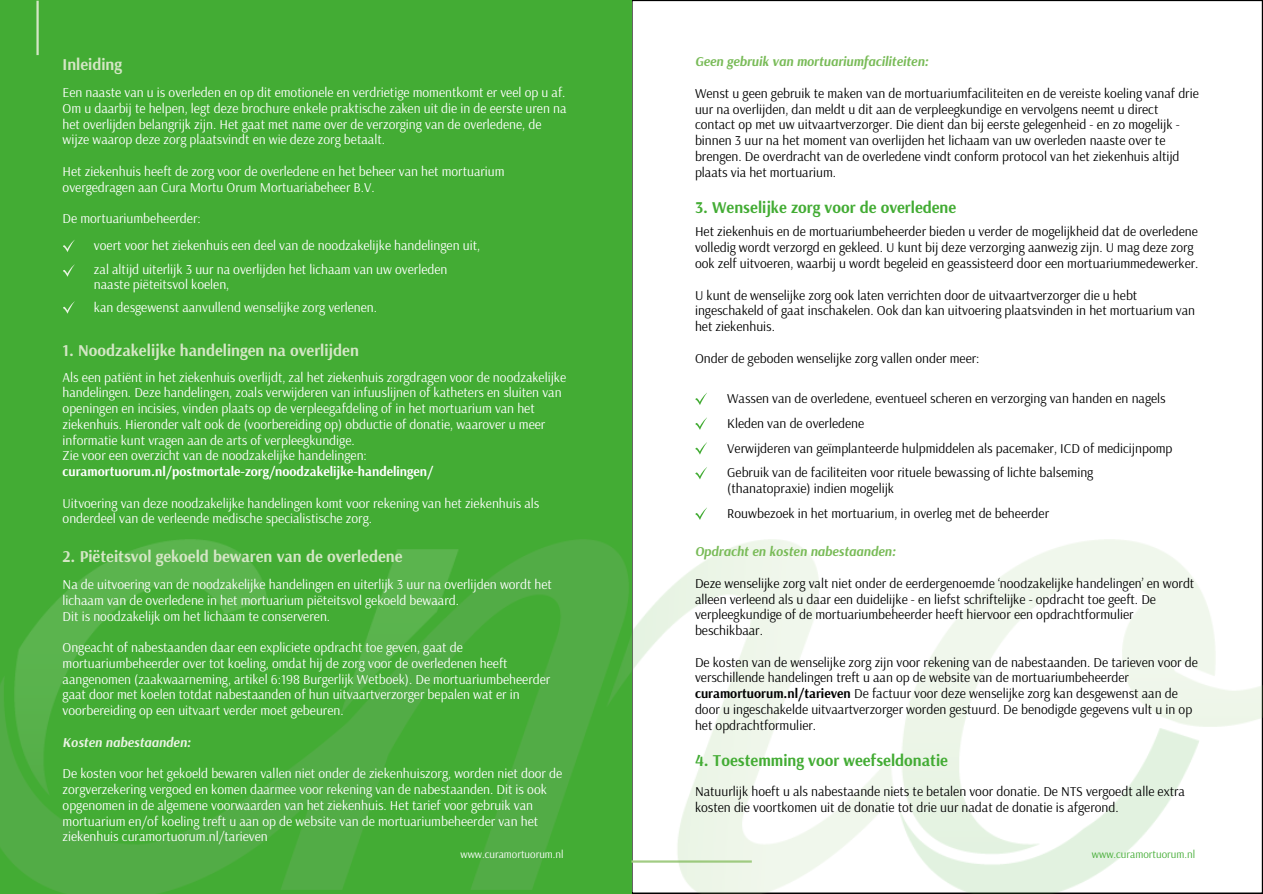
<style>
.page{position:relative;width:1263px;height:894px;background:#fff}
.page>*{position:absolute;margin:0;border:0;box-sizing:border-box;transform-origin:0 0}
.t1{font:700 16.5px "Arsenal";color:#d4e6c5}
.t2{font:700 16.5px "Arsenal";color:#43ac34}
.t3{font:13.5px/15.8px "Arsenal";color:#fff}
.t4{font:13.5px/15.8px "Arsenal";color:#000}
.t5{font:italic 700 13.5px "Arsenal";color:#79bb58}
.t6{font:italic 700 13.5px "Arsenal";color:#eaf3e3}
.t7{font:10.95px "Arsenal";color:#fff}
.t8{font:10.95px "Arsenal";color:#43ac34}
.s1{font-weight:700}
</style>
<div class="page">
<svg style="left:631px;top:0;width:632px;height:539px"></svg>
<div style="left:0;top:0;width:631px;height:893px;background:#43ac34"></div>
<img style="left:0;top:539px;width:1263px;height:354px">
<hr style="left:631px;top:860px;width:121px;height:2px;background:#a2cc84">
<hr style="left:36px;top:1px;width:3px;height:54px;background:#d4e6c5">
<svg style="left:63px;top:240px;width:12px;height:12px"></svg>
<svg style="left:63px;top:264px;width:12px;height:13px"></svg>
<svg style="left:63px;top:301px;width:12px;height:12px"></svg>
<svg style="left:695px;top:392px;width:13px;height:13px"></svg>
<svg style="left:695px;top:416px;width:13px;height:14px"></svg>
<svg style="left:695px;top:441px;width:13px;height:13px"></svg>
<svg style="left:695px;top:466px;width:13px;height:13px"></svg>
<svg style="left:695px;top:506px;width:13px;height:14px"></svg>
<p class="t1" style="left:63px;top:54px;width:61px">Inleiding</p>
<h3 class="t3" style="left:63px;top:84px;width:505px">Een naaste van u is overleden en op dit emotionele en verdrietige momentkomt er veel op u af.<br>Om u daarbij te helpen, legt deze brochure enkele praktische zaken uit die in de eerste uren na het overlijden belangrijk zijn. Het gaat met name over de verzorging van de overledene, de wijze waarop deze zorg plaatsvindt en wie deze zorg betaalt.</h3>
<h3 class="t3" style="left:63px;top:163px;width:444px">Het ziekenhuis heeft de zorg voor de overledene en het beheer van het mortuarium overgedragen aan Cura Mortu Orum Mortuariabeheer B.V.</h3>
<p class="t3" style="left:63px;top:210px;width:140px">De mortuariumbeheerder:</p>
<h3 class="t3" style="left:94px;top:237px;width:388px">voert voor het ziekenhuis een deel van de noodzakelijke handelingen uit,</h3>
<h3 class="t3" style="left:94px;top:260px;width:355px">zal altijd uiterlijk 3 uur na overlijden het lichaam van uw overleden naaste piëteitsvol koelen,</h3>
<p class="t3" style="left:94px;top:299px;width:285px">kan desgewenst aanvullend wenselijke zorg verlenen.</p>
<h3 class="t1" style="left:63px;top:339px;width:298px">1. Noodzakelijke handelingen na overlijden</h3>
<h1 class="t3" style="left:63px;top:368px;width:505px">Als een patiënt in het ziekenhuis overlijdt, zal het ziekenhuis zorgdragen voor de noodzakelijke handelingen. Deze handelingen, zoals verwijderen van infuuslijnen of katheters en sluiten van openingen en incisies, vinden plaats op de verpleegafdeling of in het mortuarium van het ziekenhuis. Hieronder valt ook de (voorbereiding op) obductie of donatie, waarover u meer informatie kunt vragen aan de arts of verpleegkundige.<br>Zie voor een overzicht van de noodzakelijke handelingen: <span class="s1">curamortuorum.nl/postmortale-zorg/noodzakelijke-handelingen/</span></h1>
<h3 class="t3" style="left:63px;top:494px;width:478px">Uitvoering van deze noodzakelijke handelingen komt voor rekening van het ziekenhuis als onderdeel van de verleende medische specialistische zorg.</h3>
<h3 class="t1" style="left:63px;top:545px;width:342px">2. Piëteitsvol gekoeld bewaren van de overledene</h3>
<p class="t3" style="left:63px;top:576px;width:491px">Na de uitvoering van de noodzakelijke handelingen en uiterlijk 3 uur na overlijden wordt het lichaam van de overledene in het mortuarium piëteitsvol gekoeld bewaard.<br>Dit is noodzakelijk om het lichaam te conserveren.</p>
<h1 class="t3" style="left:63px;top:639px;width:489px">Ongeacht of nabestaanden daar een expliciete opdracht toe geven, gaat de mortuariumbeheerder over tot koeling, omdat hij de zorg voor de overledenen heeft aangenomen (zaakwaarneming, artikel 6:198 Burgerlijk Wetboek). De mortuariumbeheerder gaat door met koelen totdat nabestaanden of hun uitvaartverzorger bepalen wat er in voorbereiding op een uitvaart verder moet gebeuren.</h1>
<h3 class="t6" style="left:63px;top:733px;width:130px">Kosten nabestaanden:</h3>
<h3 class="t3" style="left:63px;top:765px;width:501px">De kosten voor het gekoeld bewaren vallen niet onder de ziekenhuiszorg, worden niet door de zorgverzekering vergoed en komen daarmee voor rekening van de nabestaanden. Dit is ook opgenomen in de algemene voorwaarden van het ziekenhuis. Het tarief voor gebruik van mortuarium en/of koeling treft u aan op de website van de mortuariumbeheerder van het ziekenhuis curamortuorum.nl/tarieven</h3>
<h2 class="t5" style="left:695px;top:53px;width:235px">Geen gebruik van mortuariumfaciliteiten:</h2>
<h3 class="t4" style="left:695px;top:85px;width:505px">Wenst u geen gebruik te maken van de mortuariumfaciliteiten en de vereiste koeling vanaf drie uur na overlijden, dan meldt u dit aan de verpleegkundige en vervolgens neemt u direct contact op met uw uitvaartverzorger. Die dient dan bij eerste gelegenheid - en zo mogelijk - binnen 3 uur na het moment van overlijden het lichaam van uw overleden naaste over te brengen. De overdracht van de overledene vindt conform protocol van het ziekenhuis altijd plaats via het mortuarium.</h3>
<h1 class="t2" style="left:695px;top:196px;width:263px">3. Wenselijke zorg voor de overledene</h1>
<h3 class="t4" style="left:695px;top:223px;width:505px">Het ziekenhuis en de mortuariumbeheerder bieden u verder de mogelijkheid dat de overledene volledig wordt verzorgd en gekleed. U kunt bij deze verzorging aanwezig zijn. U mag deze zorg ook zelf uitvoeren, waarbij u wordt begeleid en geassisteerd door een mortuariummedewerker.</h3>
<h3 class="t4" style="left:695px;top:286px;width:502px">U kunt de wenselijke zorg ook laten verrichten door de uitvaartverzorger die u hebt ingeschakeld of gaat inschakelen. Ook dan kan uitvoering plaatsvinden in het mortuarium van het ziekenhuis.</h3>
<h3 class="t4" style="left:695px;top:349px;width:286px">Onder de geboden wenselijke zorg vallen onder meer:</h3>
<p class="t4" style="left:727px;top:390px;width:440px">Wassen van de overledene, eventueel scheren en verzorging van handen en nagels</p>
<p class="t4" style="left:727px;top:415px;width:139px">Kleden van de overledene</p>
<p class="t4" style="left:727px;top:439px;width:447px">Verwijderen van geïmplanteerde hulpmiddelen als pacemaker, ICD of medicijnpomp</p>
<p class="t4" style="left:727px;top:464px;width:368px">Gebruik van de faciliteiten voor rituele bewassing of lichte balseming (thanatopraxie) indien mogelijk</p>
<p class="t4" style="left:727px;top:505px;width:323px">Rouwbezoek in het mortuarium, in overleg met de beheerder</p>
<h2 class="t5" style="left:695px;top:542px;width:202px">Opdracht en kosten nabestaanden:</h2>
<h3 class="t4" style="left:695px;top:574px;width:501px">Deze wenselijke zorg valt niet onder de eerdergenoemde ‘noodzakelijke handelingen’ en wordt alleen verleend als u daar een duidelijke - en liefst schriftelijke - opdracht toe geeft. De verpleegkundige of de mortuariumbeheerder heeft hiervoor een opdrachtformulier beschikbaar.</h3>
<p class="t4" style="left:695px;top:653px;width:504px">De kosten van de wenselijke zorg zijn voor rekening van de nabestaanden. De tarieven voor de verschillende handelingen treft u aan op de website van de mortuariumbeheerder <span class="s1">curamortuorum.nl/tarieven</span> De factuur voor deze wenselijke zorg kan desgewenst aan de door u ingeschakelde uitvaartverzorger worden gestuurd. De benodigde gegevens vult u in op het opdrachtformulier.</p>
<h3 class="t2" style="left:695px;top:749px;width:254px">4. Toestemming voor weefseldonatie</h3>
<h3 class="t4" style="left:695px;top:782px;width:491px">Natuurlijk hoeft u als nabestaande niets te betalen voor donatie. De NTS vergoedt alle extra kosten die voortkomen uit de donatie tot drie uur nadat de donatie is afgerond.</h3>
<h1 class="t7" style="left:460px;top:846px;width:105px">www.curamortuorum.nl</h1>
<h3 class="t8" style="left:1092px;top:846px;width:105px">www.curamortuorum.nl</h3>
</div>
